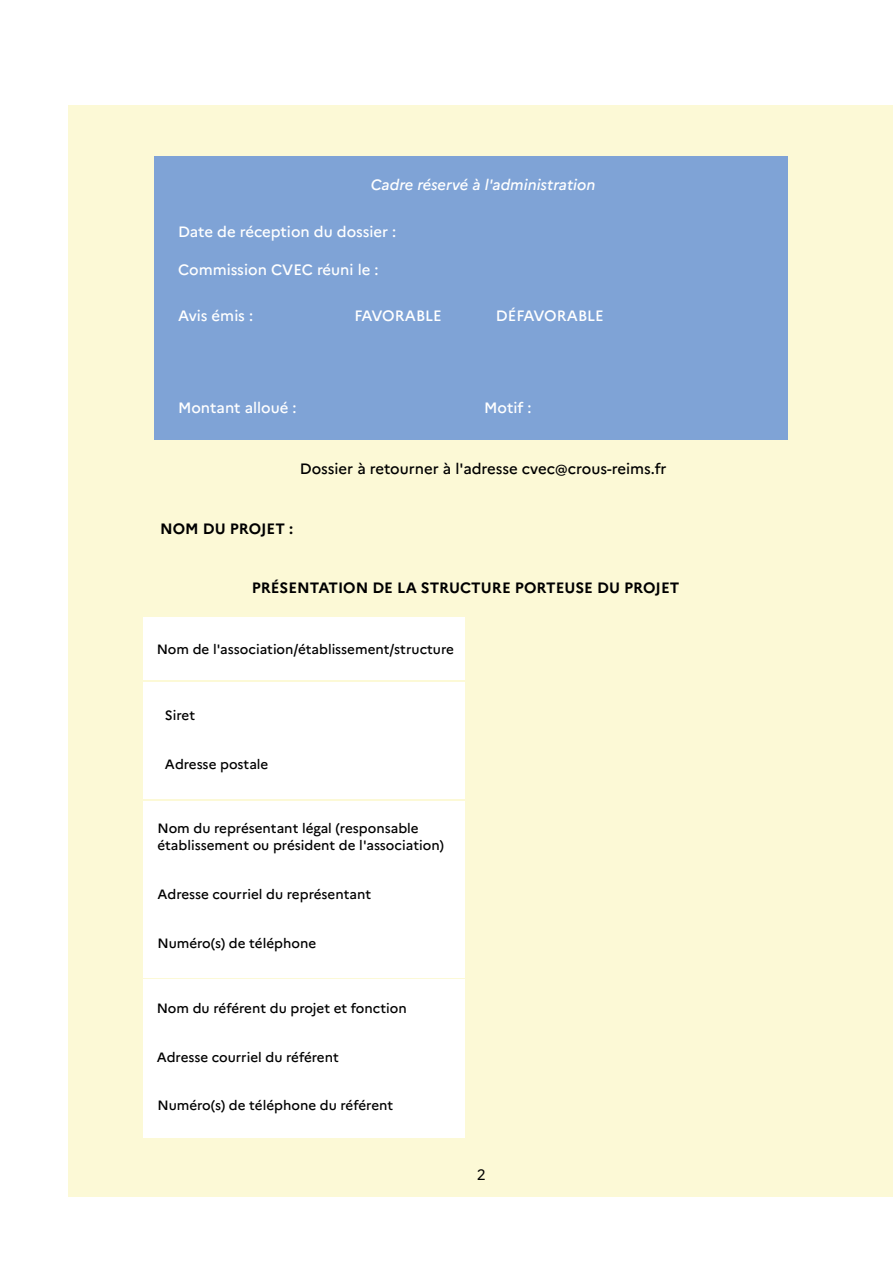
<style>
.page{position:relative;width:893px;height:1263px;background:#fff}
.page>*{position:absolute;margin:0;border:0;box-sizing:border-box;transform-origin:0 0}
.t1{font:500 15px "Marianne";color:#fff}
.t2{font:700 15px "Marianne";color:#000}
.t3{font:500 15px "Marianne";color:#000}
.t4{font:italic 500 15px "Marianne";color:#fff}
.t5{font:15px "Marianne";color:#000}
.t6{font:500 13.5px/16.2px "Marianne";color:#000}
</style>
<div class="page">
<div style="left:69px;top:105px;width:824px;height:1091px;background:#fcf9d6"></div>
<div style="left:154px;top:156px;width:633px;height:284px;background:#7fa3d6"></div>
<div style="left:143px;top:617px;width:322px;height:63px;background:#fff"></div>
<div style="left:143px;top:682px;width:322px;height:117px;background:#fff"></div>
<div style="left:143px;top:801px;width:322px;height:176px;background:#fff"></div>
<div style="left:143px;top:979px;width:322px;height:159px;background:#fff"></div>
<p class="t4" style="left:371px;top:175px;width:226px">Cadre réservé à l'administration</p>
<p class="t1" style="left:178px;top:223px;width:220px">Date de réception du dossier :</p>
<p class="t1" style="left:178px;top:261px;width:202px">Commission CVEC réuni le :</p>
<p class="t1" style="left:178px;top:307px;width:77px">Avis émis :</p>
<p class="t1" style="left:354px;top:306px;width:89px">FAVORABLE</p>
<p class="t1" style="left:496px;top:306px;width:109px">DÉFAVORABLE</p>
<p class="t1" style="left:178px;top:398px;width:120px">Montant alloué :</p>
<p class="t1" style="left:484px;top:398px;width:49px">Motif :</p>
<p class="t3" style="left:300px;top:459px;width:368px">Dossier à retourner à l'adresse cvec@crous-reims.fr</p>
<p class="t2" style="left:160px;top:520px;width:135px">NOM DU PROJET :</p>
<p class="t2" style="left:252px;top:578px;width:429px">PRÉSENTATION DE LA STRUCTURE PORTEUSE DU PROJET</p>
<p class="t6" style="left:157px;top:641px;width:299px">Nom de l'association/établissement/structure</p>
<p class="t6" style="left:165px;top:707px;width:32px">Siret</p>
<p class="t6" style="left:165px;top:756px;width:105px">Adresse postale</p>
<p class="t6" style="left:157px;top:820px;width:288px">Nom du représentant légal (responsable établissement ou président de l'association)</p>
<p class="t6" style="left:157px;top:886px;width:215px">Adresse courriel du représentant</p>
<p class="t6" style="left:157px;top:935px;width:160px">Numéro(s) de téléphone</p>
<p class="t6" style="left:157px;top:1000px;width:252px">Nom du référent du projet et fonction</p>
<p class="t6" style="left:157px;top:1049px;width:184px">Adresse courriel du référent</p>
<p class="t6" style="left:157px;top:1097px;width:237px">Numéro(s) de téléphone du référent</p>
<p class="t5" style="left:477px;top:1165px;width:10px">2</p>
</div>
